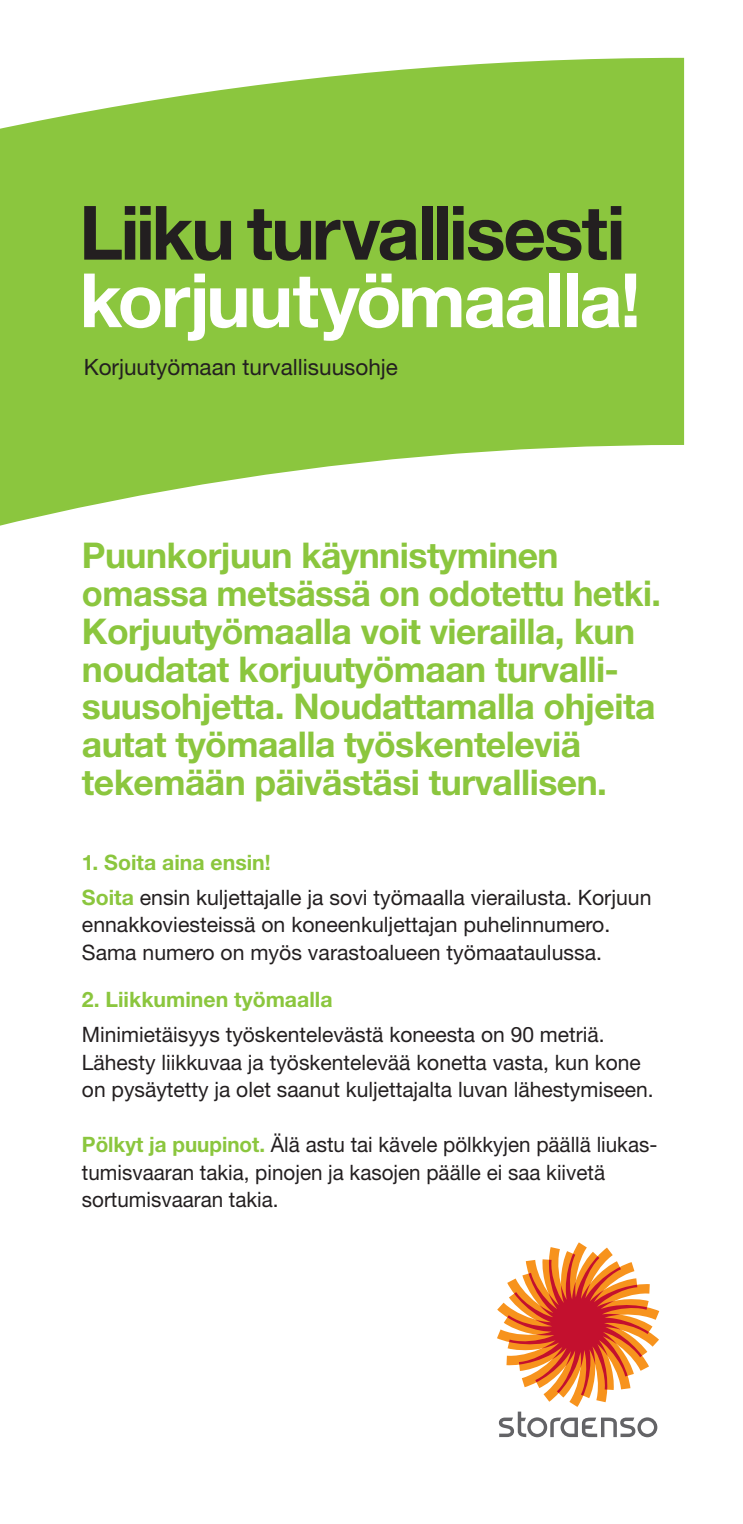
<style>
.page{position:relative;width:743px;height:1524px;background:#fff}
.page>*{position:absolute;margin:0;border:0;box-sizing:border-box;transform-origin:0 0}
.lei{font:700 75px/67.5px "Helvetica Neue LT Std";letter-spacing:-.03em;color:#231f20}
.ingressi{font:700 35.5px/37.8px "Helvetica Neue LT Std";letter-spacing:-.015em;color:#8bc63e}
.lei-2{font:22.5px "Helvetica Neue LT Std";color:#231f20}
.lei-3{font:21.25px/27.5px "Helvetica Neue LT Std";color:#231f20}
.s1{color:#fff}
.s2{font-weight:700;color:#8bc63e}
</style>
<div class="page">
<svg style="left:497px;top:1242px;width:162px;height:195px"></svg>
<svg style="left:0;top:58px;width:684px;height:468px;fill:#8bc63e"></svg>
<p class="lei" style="left:79px;top:197px;width:563px">Liiku turvallisesti <span class="s1">korjuutyömaalla!</span></p>
<p class="lei-2" style="left:84px;top:353px;width:316px">Korjuutyömaan turvallisuusohje</p>
<p class="ingressi" style="left:82px;top:536px;width:580px">Puunkorjuun käynnistyminen omassa metsässä on odotettu hetki.<br>Korjuutyömaalla voit vierailla, kun noudatat korjuutyömaan turvalli&shy;suusohjetta. Noudattamalla ohjeita autat työmaalla työskenteleviä tekemään päivästäsi turvallisen.</p>
<p class="lei-3" style="left:82px;top:844px;width:571px;line-height:35px"><span class="s2">1. Soita aina ensin!<br>Soita</span> ensin kuljettajalle ja sovi työmaalla vierailusta. Korjuun</p>
<p class="lei-3" style="left:82px;top:910px;width:530px">ennakkoviesteissä on koneenkuljettajan puhelinnumero.<br>Sama numero on myös varastoalueen työmaataulussa.</p>
<p class="lei-3" style="left:82px;top:982px;width:524px;line-height:35px"><span class="s2">2. Liikkuminen työmaalla<br></span>Minimietäisyys työskentelevästä koneesta on 90 metriä.</p>
<p class="lei-3" style="left:82px;top:1048px;width:573px">Lähesty liikkuvaa ja työskentelevää konetta vasta, kun kone on pysäytetty ja olet saanut kuljettajalta luvan lähestymiseen.</p>
<p class="lei-3" style="left:82px;top:1130px;width:577px"><span class="s2">Pölkyt ja puupinot.</span> Älä astu tai kävele pölkkyjen päällä liukas&shy;tumisvaaran takia, pinojen ja kasojen päälle ei saa kiivetä sortumisvaaran takia.</p>
</div>
